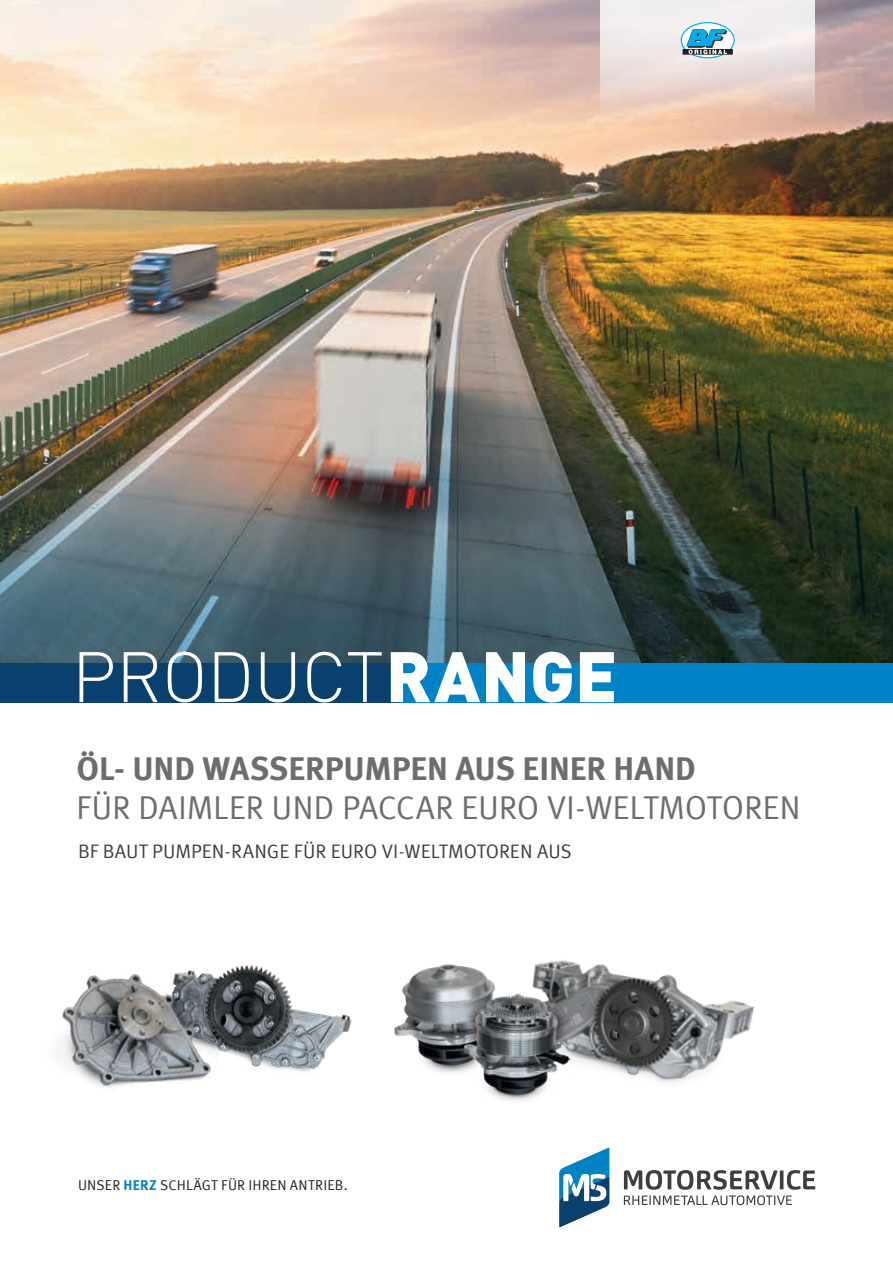
<style>
.page{position:relative;width:893px;height:1263px;background:#fff}
.page>*{position:absolute;margin:0;border:0;box-sizing:border-box;transform-origin:0 0}
.t1{font:300 70.2px "DIN Pro";letter-spacing:-.01em;color:#fff}
.t2{font:33px "Meta Offc Pro Norm";letter-spacing:-.005em;color:#6c6d70}
.t3{font:700 33px "Meta Offc Pro";letter-spacing:-.005em;color:#6c6d70}
.t4{font:19.5px "Meta Offc Pro Norm";color:#3e3e3f}
.t5{font:14.25px "Meta Offc Pro Norm";letter-spacing:.015em;color:#231f20}
.s1{font-weight:900}
.s2{font-family:"Meta Offc Pro";font-weight:700;color:#0082c7}
</style>
<div class="page">
<img style="left:0;top:0;width:893px;height:429px">
<img style="left:0;top:429px;width:893px;height:234px">
<svg style="left:559px;top:1147px;width:50px;height:80px"></svg>
<svg style="left:624px;top:1170px;width:191px;height:35px"></svg>
<div style="left:0;top:663px;width:893px;height:39px;background:#09406e"></div>
<div style="left:400px;top:663px;width:493px;height:39px;background:#0082c7"></div>
<svg style="left:600px;top:0;width:215px;height:117px;background:#edded9"></svg>
<svg style="left:681px;top:22px;width:54px;height:36px"></svg>
<img style="left:230px;top:965px;width:122px;height:107px">
<img style="left:58px;top:970px;width:172px;height:121px">
<img style="left:532px;top:960px;width:223px;height:122px">
<img style="left:394px;top:964px;width:101px;height:109px">
<div style="left:463px;top:1003px;width:37px;height:48px;background:#231f20;opacity:.75"></div>
<img style="left:464px;top:989px;width:108px;height:112px">
<h1 class="t1" style="left:72px;top:624px;width:547px">PRODUCT<span class="s1">RANGE</span></h1>
<h2 class="t3" style="left:77px;top:743px;width:621px">ÖL- UND WASSERPUMPEN AUS EINER HAND</h2>
<h2 class="t2" style="left:76px;top:783px;width:726px">FÜR DAIMLER UND PACCAR EURO VI-WELTMOTOREN</h2>
<p class="t4" style="left:78px;top:837px;width:495px">BF BAUT PUMPEN-RANGE FÜR EURO VI-WELTMOTOREN AUS</p>
<p class="t5" style="left:78px;top:1174px;width:271px">UNSER <span class="s2">HERZ</span> SCHLÄGT FÜR IHREN ANTRIEB.</p>
</div>
